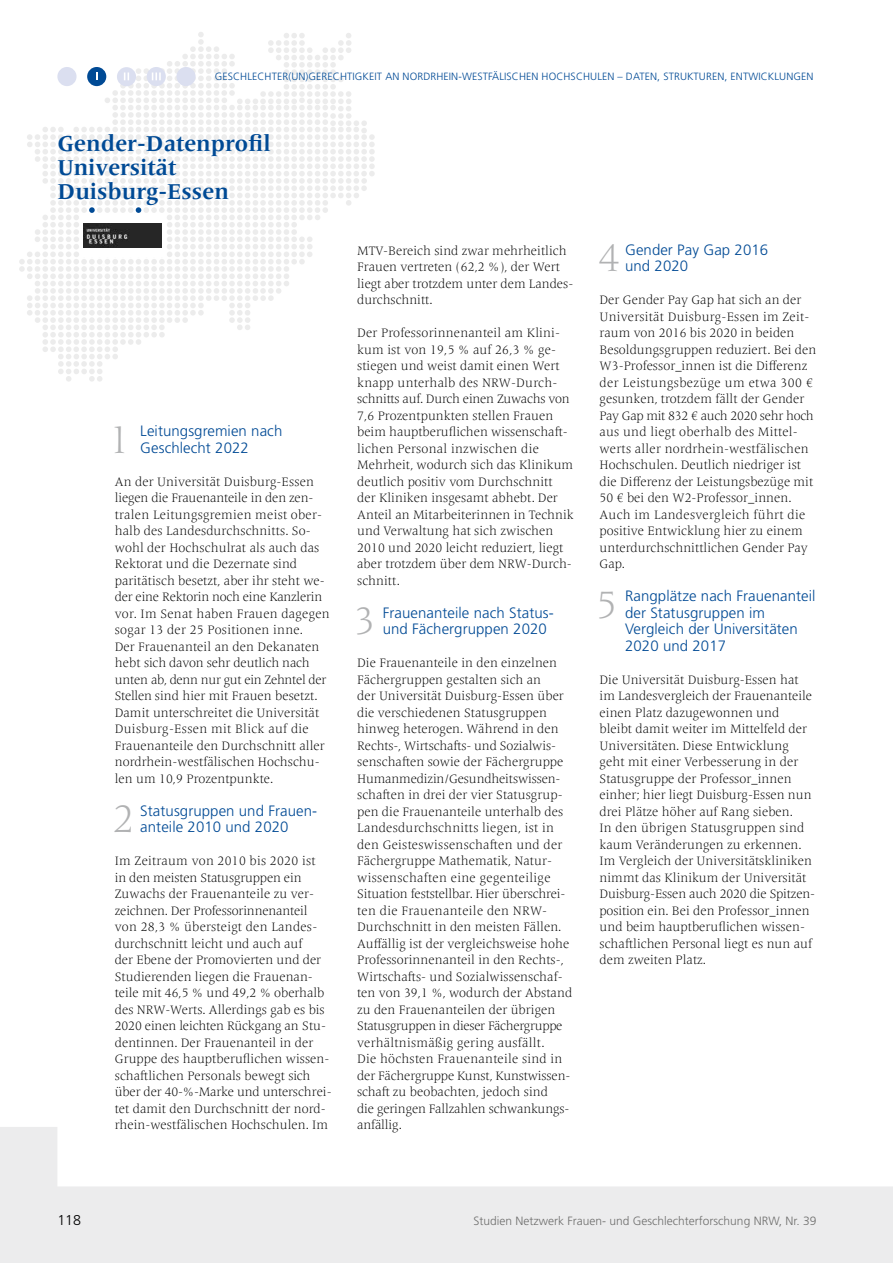
<style>
.page{position:relative;width:893px;height:1263px;background:#fff}
.page>*{position:absolute;margin:0;border:0;box-sizing:border-box;transform-origin:0 0}
.t1{font:300 39.9px "Frutiger Serif LT Pro";color:#b1b2b3}
.t2{font:700 22.5px/24px "Frutiger Serif LT Pro";color:#004a95}
.t3{font:300 15px/16.5px "Frutiger LT Std";letter-spacing:.005em;color:#004a95}
.t4{font:300 14.25px "Frutiger LT Std";color:#000}
.t5{font:300 12.75px/16.5px "Frutiger Serif LT Pro";letter-spacing:.005em;color:#000}
.t6{font:300 12px "Frutiger LT Std";color:#6f6f6e}
.t7{font:300 10.5px "Frutiger LT Std";letter-spacing:.01em;color:#004a95}
</style>
<div class="page">
<svg style="left:0;top:1127px;width:893px;height:136px;fill:#ececed"></svg>
<svg style="left:19px;top:32px;width:356px;height:350px"></svg>
<p class="t7" style="left:215px;top:71px;width:600px">GESCHLECHTER(UN)GERECHTIGKEIT AN NORDRHEIN-WESTFÄLISCHEN HOCHSCHULEN – DATEN, STRUKTUREN, ENTWICKLUNGEN</p>
<h2 class="t2" style="left:57px;top:132px;width:215px">Gender-Datenprofil<br>Universität<br>Duisburg-Essen</h2>
<h1 class="t1" style="left:109px;top:415px;width:23px">1</h1>
<p class="t3" style="left:140px;top:423px;width:144px">Leitungsgremien nach<br>Geschlecht 2022</p>
<p class="t5" style="left:115px;top:473px;width:217px">An der Universität Duisburg-Essen liegen die Frauenanteile in den zen&shy;tralen Leitungsgremien meist ober&shy;halb des Landesdurchschnitts. So&shy;wohl der Hochschulrat als auch das Rektorat und die Dezernate sind paritätisch besetzt, aber ihr steht we&shy;der eine Rektorin noch eine Kanzlerin vor. Im Senat haben Frauen dagegen sogar 13 der 25 Positionen inne.<br>Der Frauenanteil an den Dekanaten hebt sich davon sehr deutlich nach unten ab, denn nur gut ein Zehntel der Stellen sind hier mit Frauen besetzt.<br>Damit unterschreitet die Universität Duisburg-Essen mit Blick auf die Frauenanteile den Durchschnitt aller nordrhein-westfälischen Hochschu&shy;len um 10,9 Prozentpunkte.</p>
<h1 class="t1" style="left:113px;top:795px;width:23px">2</h1>
<p class="t3" style="left:140px;top:802px;width:178px">Statusgruppen und Frauen&shy;anteile 2010 und 2020</p>
<p class="t5" style="left:115px;top:853px;width:218px">Im Zeitraum von 2010 bis 2020 ist<br>in den meisten Statusgruppen ein Zuwachs der Frauenanteile zu ver&shy;zeichnen. Der Professorinnenanteil von 28,3 % übersteigt den Landes&shy;durchschnitt leicht und auch auf<br>der Ebene der Promovierten und der Studierenden liegen die Frauenan&shy;teile mit 46,5 % und 49,2 % oberhalb des NRW-Werts. Allerdings gab es bis 2020 einen leichten Rückgang an Stu&shy;dentinnen. Der Frauenanteil in der Gruppe des hauptberuflichen wissen&shy;schaftlichen Personals bewegt sich über der 40-%-Marke und unterschrei&shy;tet damit den Durchschnitt der nord&shy;rhein-westfälischen Hochschulen. Im</p>
<p class="t5" style="left:357px;top:242px;width:218px">MTV-Bereich sind zwar mehrheitlich<br>Frauen vertreten (62,2 %), der Wert liegt aber trotzdem unter dem Landes&shy;durchschnitt.</p>
<p class="t5" style="left:357px;top:325px;width:218px">Der Professorinnenanteil am Klini&shy;kum ist von 19,5 % auf 26,3 % ge&shy;stiegen und weist damit einen Wert knapp unterhalb des NRW-Durch&shy;schnitts auf. Durch einen Zuwachs von 7,6 Prozentpunkten stellen Frauen beim hauptberuflichen wissenschaft&shy;lichen Personal inzwischen die Mehrheit, wodurch sich das Klinikum deutlich positiv vom Durchschnitt der Kliniken insgesamt abhebt. Der Anteil an Mitarbeiterinnen in Technik und Verwaltung hat sich zwischen 2010 und 2020 leicht reduziert, liegt aber trotzdem über dem NRW-Durch&shy;schnitt.</p>
<h1 class="t1" style="left:354px;top:597px;width:23px">3</h1>
<p class="t3" style="left:383px;top:604px;width:173px">Frauenanteile nach Status&shy;und Fächergruppen 2020</p>
<p class="t5" style="left:357px;top:655px;width:216px">Die Frauenanteile in den einzelnen Fächergruppen gestalten sich an<br>der Universität Duisburg-Essen über die verschiedenen Statusgruppen hinweg heterogen. Während in den Rechts-, Wirtschafts- und Sozialwis&shy;senschaften sowie der Fächergruppe Humanmedizin/Gesundheitswissen&shy;schaften in drei der vier Statusgrup&shy;pen die Frauenanteile unterhalb des Landesdurchschnitts liegen, ist in den Geisteswissenschaften und der Fächergruppe Mathematik, Natur&shy;wissenschaften eine gegenteilige Situation feststellbar. Hier überschrei&shy;ten die Frauenanteile den NRW-Durchschnitt in den meisten Fällen.<br>Auffällig ist der vergleichsweise hohe Professorinnenanteil in den Rechts-, Wirtschafts- und Sozialwissenschaf&shy;ten von 39,1 %, wodurch der Abstand zu den Frauenanteilen der übrigen Statusgruppen in dieser Fächergruppe verhältnismäßig gering ausfällt.<br>Die höchsten Frauenanteile sind in der Fächergruppe Kunst, Kunstwissen&shy;schaft zu beobachten, jedoch sind<br>die geringen Fallzahlen schwankungs&shy;anfällig.</p>
<h1 class="t1" style="left:599px;top:234px;width:23px">4</h1>
<p class="t3" style="left:625px;top:241px;width:145px">Gender Pay Gap 2016 und 2020</p>
<p class="t5" style="left:600px;top:292px;width:218px">Der Gender Pay Gap hat sich an der Universität Duisburg-Essen im Zeit&shy;raum von 2016 bis 2020 in beiden Besoldungsgruppen reduziert. Bei den W3-Professor_innen ist die Differenz der Leistungsbezüge um etwa 300 € gesunken, trotzdem fällt der Gender Pay Gap mit 832 € auch 2020 sehr hoch aus und liegt oberhalb des Mittel&shy;werts aller nordrhein-westfälischen Hochschulen. Deutlich niedriger ist die Differenz der Leistungsbezüge mit 50 € bei den W2-Professor_innen.<br>Auch im Landesvergleich führt die positive Entwicklung hier zu einem unterdurchschnittlichen Gender Pay Gap.</p>
<h1 class="t1" style="left:596px;top:580px;width:23px">5</h1>
<p class="t3" style="left:625px;top:588px;width:192px">Rangplätze nach Frauenanteil der Statusgruppen im<br>Vergleich der Universitäten<br>2020 und 2017</p>
<p class="t5" style="left:600px;top:671px;width:217px">Die Universität Duisburg-Essen hat im Landesvergleich der Frauenanteile einen Platz dazugewonnen und<br>bleibt damit weiter im Mittelfeld der Universitäten. Diese Entwicklung geht mit einer Verbesserung in der Statusgruppe der Professor_innen einher; hier liegt Duisburg-Essen nun drei Plätze höher auf Rang sieben.<br>In den übrigen Statusgruppen sind kaum Veränderungen zu erkennen.<br>Im Vergleich der Universitätskliniken nimmt das Klinikum der Universität Duisburg-Essen auch 2020 die Spitzen&shy;position ein. Bei den Professor_innen und beim hauptberuflichen wissen&shy;schaftlichen Personal liegt es nun auf dem zweiten Platz.</p>
<p class="t4" style="left:57px;top:1212px;width:25px">118</p>
<p class="t6" style="left:474px;top:1214px;width:344px">Studien Netzwerk Frauen- und Geschlechterforschung NRW, Nr. 39</p>
</div>
